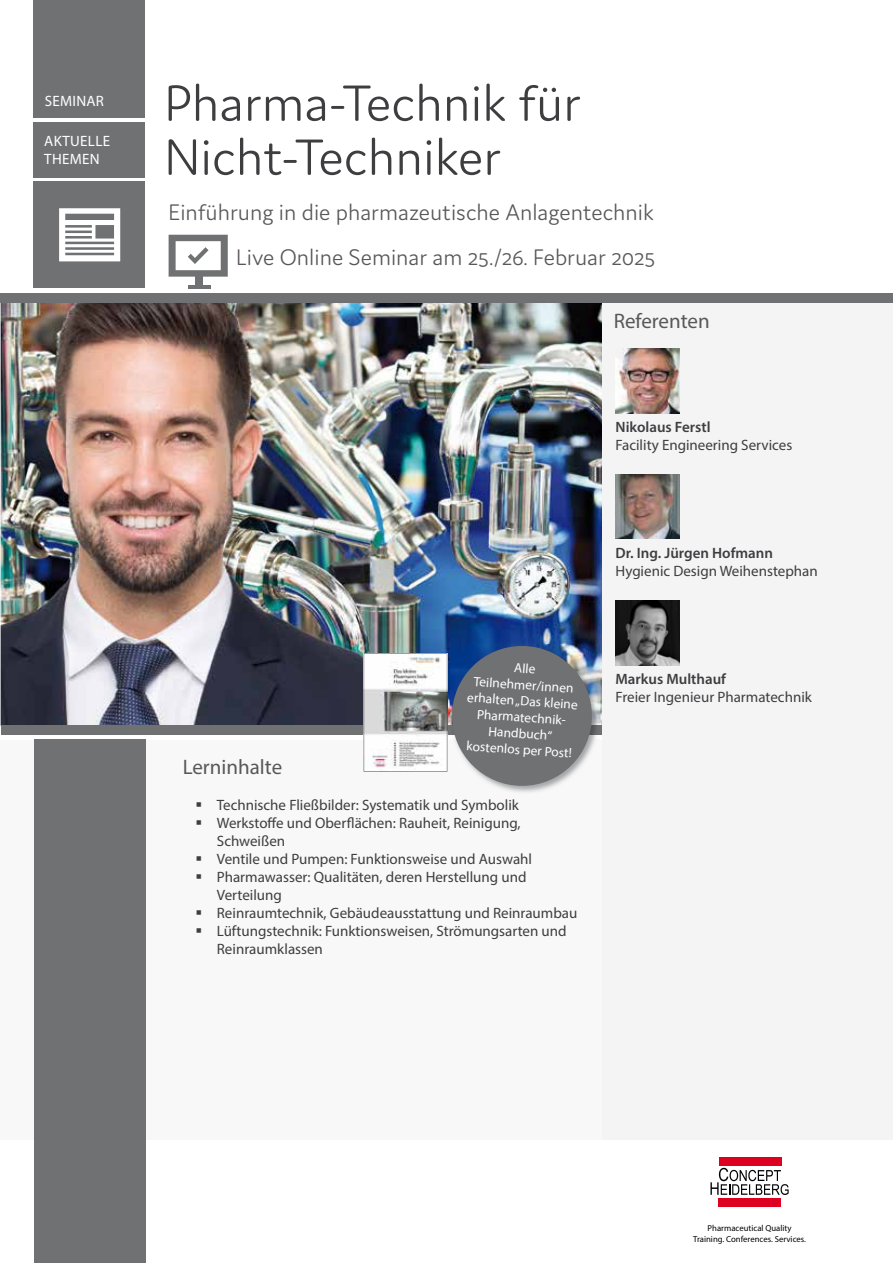
<style>
.page{position:relative;width:893px;height:1263px;background:#fff}
.page>*{position:absolute;margin:0;border:0;box-sizing:border-box;transform-origin:0 0}
.t1{font:300 54px/54px "Domus";color:#3e3d40}
.t2{font:300 24px/45px "Domus";color:#58585a;text-align:right}
.t3{font:21px "Myriad Pro";color:#58585a}
.t4{font:15px/18px "Myriad Pro";color:#3e3d40}
.t5{font:600 15px "Myriad Pro";color:#3e3d40}
.t6{font:15px/18px "Myriad Pro";letter-spacing:.02em;color:#fff}
.t7{font:13.5px/16.2px "Myriad Pro";color:#fff;text-align:center}
.t8{font:8.7px/10.5px "Myriad Pro";color:#000204;text-align:center}
</style>
<div class="page">
<img style="left:1px;top:302px;width:602px;height:424px">
<svg style="left:710px;top:1168px;width:79px;height:27px"></svg>
<div style="left:719px;top:1158px;width:62px;height:8px;background:#de0021"></div>
<div style="left:719px;top:1198px;width:62px;height:8px;background:#de0021"></div>
<div style="left:34px;top:122px;width:111px;height:55px;background:#707172"></div>
<div style="left:34px;top:182px;width:111px;height:106px;background:#707172"></div>
<div style="left:0;top:739px;width:893px;height:400px;background:#f8f8f8"></div>
<div style="left:34px;top:739px;width:111px;height:524px;background:#707172"></div>
<div style="left:1px;top:726px;width:602px;height:9px;background:#707172"></div>
<div style="left:603px;top:297px;width:290px;height:842px;background:#f4f4f5"></div>
<div style="left:0;top:293px;width:893px;height:9px;background:#707172"></div>
<div style="left:34px;top:0;width:111px;height:118px;background:#707172"></div>
<svg style="left:59px;top:208px;width:61px;height:53px"></svg>
<div style="left:196px;top:276px;width:7px;height:10px;background:#707172"></div>
<hr style="left:188px;top:285px;width:22px;height:4px;background:#707172">
<svg style="left:169px;top:235px;width:59px;height:42px"></svg>
<img style="left:615px;top:349px;width:64px;height:64px">
<img style="left:615px;top:474px;width:64px;height:65px">
<img style="left:615px;top:601px;width:64px;height:64px">
<img style="left:450px;top:644px;width:149px;height:148px">
<div style="left:452px;top:646px;width:140px;height:140px;background:#707172;border-radius:50%"></div>
<svg style="left:364px;top:653px;width:83px;height:119px"></svg>
<p class="t6" style="left:45px;top:91px;width:61px">SEMINAR</p>
<h1 class="t1" style="left:164px;top:76px;width:418px">Pharma-Technik für<br>Nicht-Techniker</h1>
<h2 class="t2" style="left:169px;top:189px;width:488px">Einführung in die pharmazeutische Anlagentechnik<br>Live Online Seminar am 25./26. Februar 2025</h2>
<p class="t6" style="left:44px;top:132px;width:67px">AKTUELLE<br>THEMEN</p>
<h3 class="t3" style="left:614px;top:308px;width:98px">Referenten</h3>
<p class="t5" style="left:615px;top:417px;width:97px">Nikolaus Ferstl</p>
<p class="t4" style="left:615px;top:436px;width:178px">Facility Engineering Services</p>
<p class="t7" style="left:470px;top:656px;width:112px;rotate:4deg">Alle<br>Teilnehmer/innen erhalten „Das kleine<br>Pharmatechnik-<br>Handbuch“ kostenlos per Post!</p>
<h3 class="t3" style="left:183px;top:754px;width:101px">Lerninhalte</h3>
<p class="t4" style="left:217px;top:796px;width:362px">Technische Fließbilder: Systematik und Symbolik Werkstoffe und Oberflächen: Rauheit, Reinigung, Schweißen<br>Ventile und Pumpen: Funktionsweise und Auswahl Pharmawasser: Qualitäten, deren Herstellung und Verteilung<br>Reinraumtechnik, Gebäudeausstattung und Reinraumbau Lüftungstechnik: Funktionsweisen, Strömungsarten und Reinraumklassen</p>
<p class="t5" style="left:615px;top:543px;width:159px">Dr. Ing. Jürgen Hofmann</p>
<p class="t4" style="left:615px;top:562px;width:204px">Hygienic Design Weihenstephan</p>
<p class="t5" style="left:615px;top:669px;width:112px">Markus Multhauf</p>
<p class="t4" style="left:615px;top:688px;width:198px">Freier Ingenieur Pharmatechnik</p>
<p class="t8" style="left:693px;top:1223px;width:114px">Pharmaceutical Quality<br>Training. Conferences. Services.</p>
</div>
